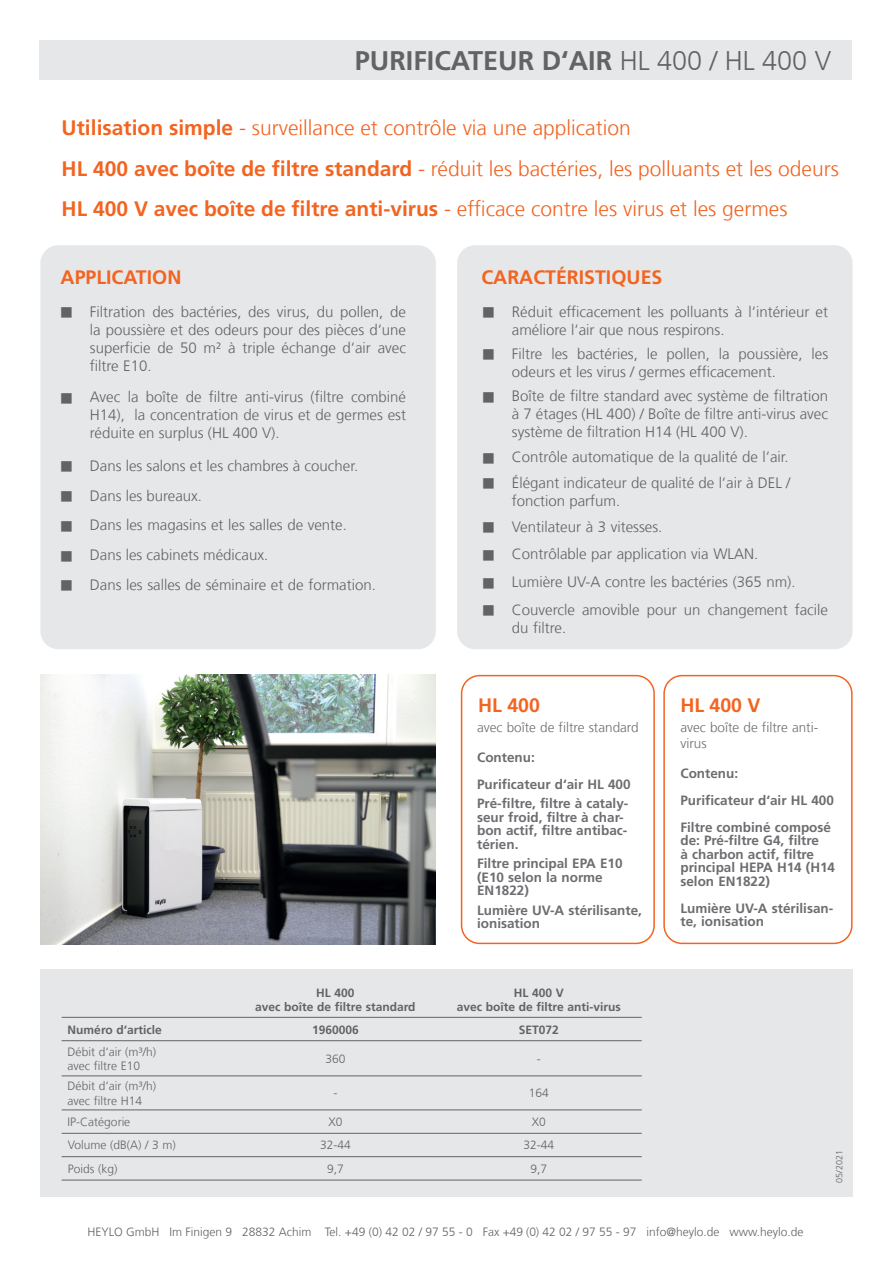
<style>
.page{position:relative;width:893px;height:1263px;background:#fff}
.page>*{position:absolute;margin:0;border:0;box-sizing:border-box;transform-origin:0 0}
.t1{font:700 27px "Frutiger LT Com";color:#636366}
.t2{font:300 21px/40.5px "Frutiger LT Com";color:#f36421}
.t3{font:700 19.5px "Frutiger LT Com";color:#f36421}
.t4{font:300 15px/18px "Frutiger LT Com";color:#636366}
.t5{font:700 13.5px/13.5px "Frutiger LT Com";color:#6c6d70}
.t6{font:300 13.5px/16.2px "Frutiger LT Com";color:#6c6d70}
.t7{font:300 12px/14.4px "Frutiger LT Com";color:#636366}
.t8{font:700 12px/14.4px "Frutiger LT Com";color:#636366;text-align:center}
.t9{font:300 9px "Frutiger LT Com";color:#636366}
.s1{font-weight:300}
.s2{font-weight:700}
</style>
<div class="page">
<div style="left:39px;top:40px;width:812px;height:40px;background:#e6e7e9"></div>
<div style="left:40px;top:245px;width:396px;height:404px;background:#e6e7e9;border-radius:18px"></div>
<div style="left:457px;top:245px;width:396px;height:404px;background:#e6e7e9;border-radius:18px"></div>
<div style="left:40px;top:969px;width:813px;height:227px;background:#e6e7e9"></div>
<hr style="left:62px;top:1017px;width:173px;height:1px;background:#636366">
<hr style="left:235px;top:1017px;width:201px;height:1px;background:#636366">
<hr style="left:436px;top:1017px;width:206px;height:1px;background:#636366">
<hr style="left:62px;top:1040px;width:173px;height:1px;background:#636366">
<hr style="left:235px;top:1040px;width:201px;height:1px;background:#636366">
<hr style="left:436px;top:1040px;width:206px;height:1px;background:#636366">
<hr style="left:62px;top:1075px;width:173px;height:1px;background:#636366">
<hr style="left:235px;top:1075px;width:201px;height:1px;background:#636366">
<hr style="left:436px;top:1075px;width:206px;height:1px;background:#636366">
<hr style="left:62px;top:1110px;width:173px;height:1px;background:#636366">
<hr style="left:235px;top:1110px;width:201px;height:1px;background:#636366">
<hr style="left:436px;top:1110px;width:206px;height:1px;background:#636366">
<hr style="left:62px;top:1133px;width:173px;height:1px;background:#636366">
<hr style="left:235px;top:1133px;width:201px;height:1px;background:#636366">
<hr style="left:436px;top:1133px;width:206px;height:1px;background:#636366">
<hr style="left:62px;top:1156px;width:173px;height:1px;background:#636366">
<hr style="left:235px;top:1156px;width:201px;height:1px;background:#636366">
<hr style="left:436px;top:1156px;width:206px;height:1px;background:#636366">
<hr style="left:62px;top:1180px;width:173px;height:1px;background:#636366">
<hr style="left:235px;top:1180px;width:201px;height:1px;background:#636366">
<hr style="left:436px;top:1180px;width:206px;height:1px;background:#636366">
<div style="left:461px;top:675px;width:194px;height:269px;border:2px solid #f36421;border-radius:18px"></div>
<img style="left:40px;top:675px;width:396px;height:269px">
<div style="left:663px;top:675px;width:190px;height:269px;border:2px solid #f36421;border-radius:18px"></div>
<h1 class="t1" style="left:355px;top:45px;width:478px">PURIFICATEUR D‘AIR <span class="s1">HL 400 / HL 400 V</span></h1>
<h2 class="t2" style="left:62px;top:108px;width:779px"><span class="s2">Utilisation simple</span> - surveillance et contrôle via une application<br><span class="s2">HL 400 avec boîte de filtre standard</span> - réduit les bactéries, les polluants et les odeurs<br><span class="s2">HL 400 V avec boîte de filtre anti-virus</span> - efficace contre les virus et les germes</h2>
<h3 class="t3" style="left:61px;top:266px;width:122px">APPLICATION</h3>
<h3 class="t3" style="left:481px;top:266px;width:182px">CARACTÉRISTIQUES</h3>
<p class="t4" style="left:90px;top:303px;width:318px;text-align:justify;text-indent:-30px">■ Filtration des bactéries, des virus, du pollen, de la poussière et des odeurs pour des pièces d‘une superficie de 50 m² à triple échange d‘air avec filtre E10.</p>
<p class="t4" style="left:90px;top:388px;width:318px;text-align:justify;text-indent:-30px">■ Avec la boîte de filtre anti-virus (filtre combiné H14), la concentration de virus et de germes est réduite en surplus (HL 400 V).</p>
<p class="t4" style="left:60px;top:457px;width:300px">■ Dans les salons et les chambres à coucher.</p>
<p class="t4" style="left:60px;top:486px;width:144px">■ Dans les bureaux.</p>
<p class="t4" style="left:60px;top:516px;width:289px">■ Dans les magasins et les salles de vente.</p>
<p class="t4" style="left:60px;top:546px;width:210px">■ Dans les cabinets médicaux.</p>
<p class="t4" style="left:60px;top:576px;width:318px">■ Dans les salles de séminaire et de formation.</p>
<p class="t4" style="left:512px;top:303px;width:318px;text-indent:-30px">■ Réduit efficacement les polluants à l‘intérieur et améliore l‘air que nous respirons.</p>
<p class="t4" style="left:512px;top:344px;width:318px;text-indent:-30px">■ Filtre les bactéries, le pollen, la poussière, les odeurs et les virus / germes efficacement.</p>
<p class="t4" style="left:512px;top:387px;width:318px;text-align:justify;text-indent:-30px">■ Boîte de filtre standard avec système de filtration à 7 étages (HL 400) / Boîte de filtre anti-virus avec système de filtration H14 (HL 400 V).</p>
<p class="t4" style="left:482px;top:448px;width:308px">■ Contrôle automatique de la qualité de l‘air.</p>
<p class="t4" style="left:512px;top:473px;width:280px;text-indent:-30px">■ Élégant indicateur de qualité de l‘air à DEL / fonction parfum.</p>
<p class="t4" style="left:482px;top:517px;width:182px">■ Ventilateur à 3 vitesses.</p>
<p class="t4" style="left:482px;top:545px;width:278px">■ Contrôlable par application via WLAN.</p>
<p class="t4" style="left:482px;top:573px;width:315px">■ Lumière UV-A contre les bactéries (365 nm).</p>
<p class="t4" style="left:512px;top:600px;width:318px;text-indent:-30px">■ Couvercle amovible pour un changement facile du filtre.</p>
<h3 class="t3" style="left:478px;top:694px;width:63px">HL 400</h3>
<p class="t6" style="left:477px;top:719px;width:163px">avec boîte de filtre standard</p>
<p class="t5" style="left:477px;top:743px;width:155px;line-height:27px">Contenu:<br>Purificateur d‘air HL 400</p>
<p class="t5" style="left:477px;top:797px;width:153px">Pré-filtre, filtre à cataly&shy;seur froid, filtre à char&shy;bon actif, filtre antibac&shy;térien.</p>
<p class="t5" style="left:477px;top:857px;width:147px">Filtre principal EPA E10 (E10 selon la norme<br>EN1822)</p>
<p class="t5" style="left:477px;top:903px;width:166px">Lumière UV-A stérilisante, ionisation</p>
<h3 class="t3" style="left:680px;top:694px;width:82px">HL 400 V</h3>
<p class="t6" style="left:680px;top:719px;width:139px">avec boîte de filtre anti&shy;virus</p>
<p class="t5" style="left:680px;top:760px;width:155px;line-height:27px">Contenu:<br>Purificateur d‘air HL 400<br>Filtre combiné composé</p>
<p class="t5" style="left:680px;top:834px;width:156px">de: Pré-filtre G4, filtre<br>à charbon actif, filtre principal HEPA H14 (H14 selon EN1822)</p>
<p class="t5" style="left:680px;top:901px;width:154px">Lumière UV-A stérilisan&shy;te, ionisation</p>
<p class="t8" style="left:255px;top:985px;width:162px">HL 400<br>avec boîte de filtre standard</p>
<p class="t8" style="left:457px;top:985px;width:166px">HL 400 V<br>avec boîte de filtre anti-virus</p>
<p class="t8" style="left:68px;top:1022px;width:96px">Numéro d‘article</p>
<p class="t8" style="left:312px;top:1022px;width:48px">1960006</p>
<p class="t8" style="left:519px;top:1022px;width:42px">SET072</p>
<p class="t7" style="left:68px;top:1044px;width:90px">Débit d‘air (m³/h) avec filtre E10</p>
<p class="t7" style="left:325px;top:1051px;width:22px">360</p>
<p class="t7" style="left:537px;top:1051px;width:5px">-</p>
<p class="t7" style="left:68px;top:1079px;width:90px">Débit d‘air (m³/h) avec filtre H14</p>
<p class="t7" style="left:333px;top:1086px;width:5px">-</p>
<p class="t7" style="left:529px;top:1086px;width:22px">164</p>
<p class="t7" style="left:68px;top:1115px;width:64px">IP-Catégorie</p>
<p class="t7" style="left:328px;top:1115px;width:16px">X0</p>
<p class="t7" style="left:532px;top:1115px;width:16px">X0</p>
<p class="t7" style="left:68px;top:1138px;width:110px">Volume (dB(A) / 3 m)</p>
<p class="t7" style="left:320px;top:1138px;width:32px">32-44</p>
<p class="t7" style="left:523px;top:1138px;width:32px">32-44</p>
<p class="t7" style="left:68px;top:1161px;width:51px">Poids (kg)</p>
<p class="t7" style="left:327px;top:1161px;width:18px">9,7</p>
<p class="t7" style="left:530px;top:1161px;width:18px">9,7</p>
<p class="t7" style="left:87px;top:1224px;width:718px">HEYLO GmbH Im Finigen 9 28832 Achim Tel. +49 (0) 42 02 / 97 55 - 0 Fax +49 (0) 42 02 / 97 55 - 97 info@heylo.de www.heylo.de</p>
<p class="t9" style="left:834px;top:1182px;width:34px;rotate:-90deg">05/2021</p>
</div>
